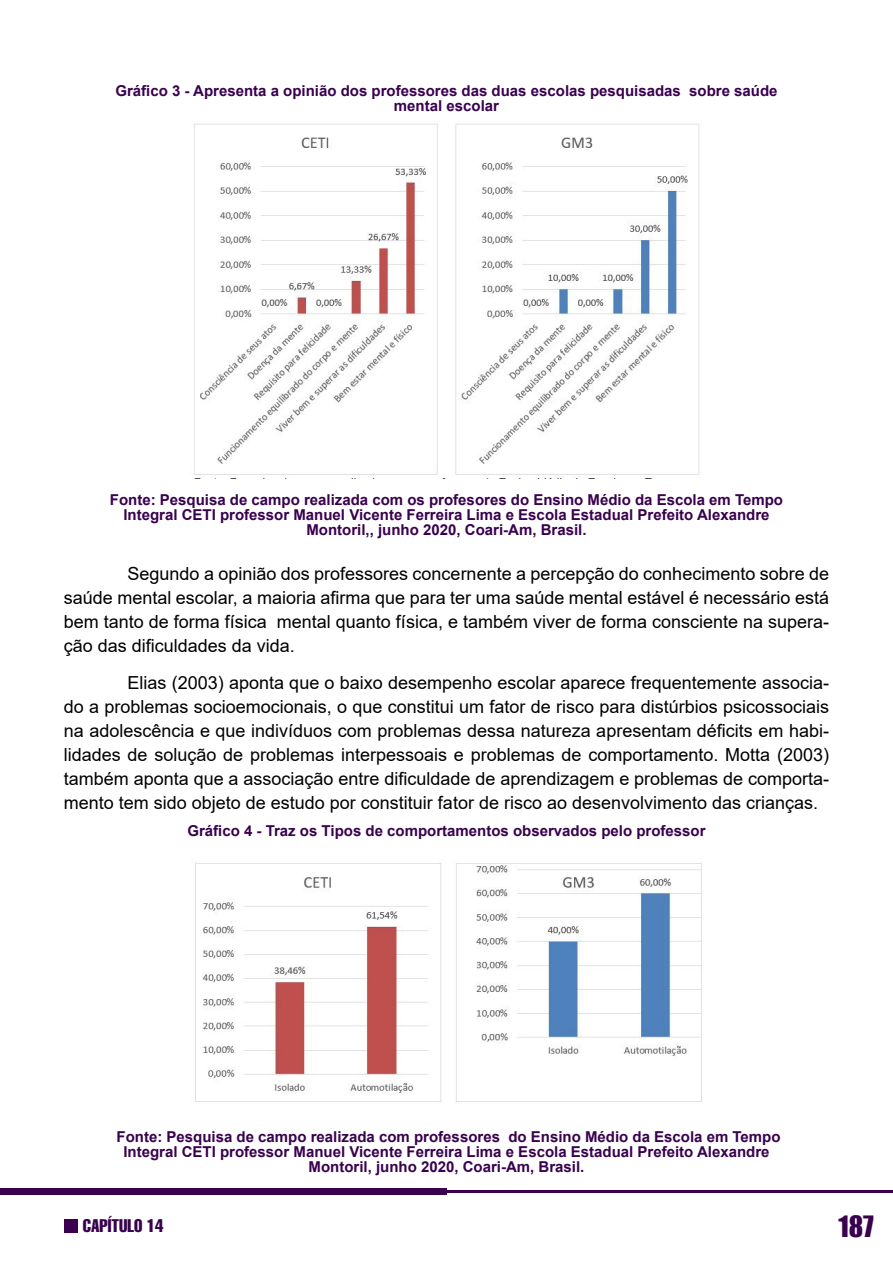
<style>
.page{position:relative;width:893px;height:1263px;background:#fff}
.page>*{position:absolute;margin:0;border:0;box-sizing:border-box;transform-origin:0 0}
.t1{font:27px "Impact";color:#39014e}
.t2{font:18px/24px "Arial";color:#000;text-align:justify}
.t3{font:extra-condensed 18px "Helvetica";color:#39014e}
.t4{font:700 15px/15px "Arial";color:#39014e;text-align:center}
</style>
<div class="page">
<div style="left:0;top:1188px;width:446px;height:7px;background:#39014e"></div>
<hr style="left:446px;top:1191px;width:447px;height:2px;background:#39014e">
<div style="left:65px;top:1219px;width:13px;height:14px;background:#39014e"></div>
<img style="left:194px;top:123px;width:506px;height:352px">
<img style="left:195px;top:863px;width:507px;height:239px">
<p class="t4" style="left:115px;top:83px;width:664px">Gráfico 3 - Apresenta a opinião dos professores das duas escolas pesquisadas sobre saúde mental escolar</p>
<p class="t4" style="left:110px;top:492px;width:675px">Fonte: Pesquisa de campo realizada com os profesores do Ensino Médio da Escola em Tempo<br>Integral CETI professor Manuel Vicente Ferreira Lima e Escola Estadual Prefeito Alexandre<br>Montoril,, junho 2020, Coari-Am, Brasil.</p>
<p class="t2" style="left:64px;top:561px;width:767px;text-indent:64px">Segundo a opinião dos professores concernente a percepção do conhecimento sobre de saúde mental escolar, a maioria afirma que para ter uma saúde mental estável é necessário está bem tanto de forma física mental quanto física, e também viver de forma consciente na supera&shy;ção das dificuldades da vida.</p>
<p class="t2" style="left:64px;top:670px;width:767px;text-indent:64px">Elias (2003) aponta que o baixo desempenho escolar aparece frequentemente associa&shy;do a problemas socioemocionais, o que constitui um fator de risco para distúrbios psicossociais na adolescência e que indivíduos com problemas dessa natureza apresentam déficits em habi&shy;lidades de solução de problemas interpessoais e problemas de comportamento. Motta (2003) também aponta que a associação entre dificuldade de aprendizagem e problemas de comporta&shy;mento tem sido objeto de estudo por constituir fator de risco ao desenvolvimento das crianças.</p>
<p class="t4" style="left:187px;top:824px;width:520px">Gráfico 4 - Traz os Tipos de comportamentos observados pelo professor</p>
<p class="t4" style="left:117px;top:1129px;width:666px">Fonte: Pesquisa de campo realizada com professores do Ensino Médio da Escola em Tempo<br>Integral CETI professor Manuel Vicente Ferreira Lima e Escola Estadual Prefeito Alexandre<br>Montoril, junho 2020, Coari-Am, Brasil.</p>
<p class="t3" style="left:83px;top:1214px;width:82px">CAPÍTULO 14</p>
<h1 class="t1" style="left:838px;top:1206px;width:37px">187</h1>
</div>
